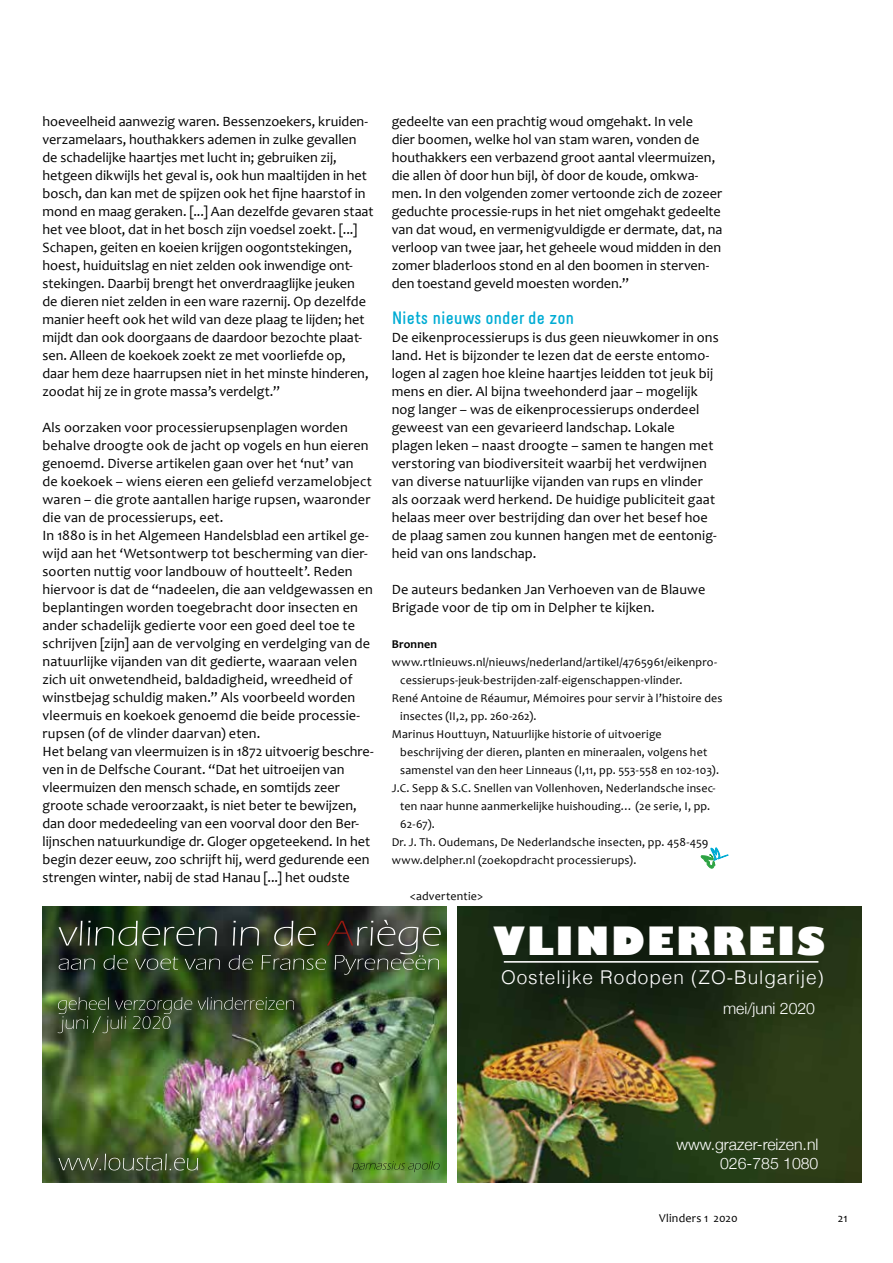
<style>
.page{position:relative;width:893px;height:1263px;background:#fff}
.page>*{position:absolute;margin:0;border:0;box-sizing:border-box;transform-origin:0 0}
.t1{font:800 37.95px "Gill Sans";letter-spacing:.05em;color:#fff}
.t2{font:300 19.05px "Helvetica";letter-spacing:.05em;color:#fff}
.t3{font:700 18px "Melbourne";color:#00acd4}
.t4{font:300 15.9px/19px "Helvetica Neue";color:#fff;text-align:right}
.t5{font:14.25px/18px "Candara";letter-spacing:.005em;color:#000}
.t6{font:12px "Candara";letter-spacing:.015em;color:#000}
.t7{font:700 12px "Candara";letter-spacing:.015em;color:#000}
</style>
<div class="page">
<img style="left:43px;top:906px;width:403px;height:276px">
<img style="left:393px;top:1161px;width:46px;height:11px">
<img style="left:457px;top:906px;width:404px;height:276px">
<hr style="left:504px;top:961px;width:314px;height:2px;background:#fff">
<svg style="left:701px;top:847px;width:27px;height:21px"></svg>
<p class="t5" style="left:43px;top:112px;width:333px">hoeveelheid aanwezig waren. Bessenzoekers, kruiden&shy;verzamelaars, houthakkers ademen in zulke gevallen de schadelijke haartjes met lucht in; gebruiken zij, hetgeen dikwijls het geval is, ook hun maaltijden in het bosch, dan kan met de spijzen ook het fijne haarstof in mond en maag geraken. [...] Aan dezelfde gevaren staat het vee bloot, dat in het bosch zijn voedsel zoekt. [...] Schapen, geiten en koeien krijgen oogontstekingen, hoest, huiduitslag en niet zelden ook inwendige ont&shy;stekingen. Daarbij brengt het onverdraaglijke jeuken<br>de dieren niet zelden in een ware razernij. Op dezelfde manier heeft ook het wild van deze plaag te lijden; het mijdt dan ook doorgaans de daardoor bezochte plaat&shy;sen. Alleen de koekoek zoekt ze met voorliefde op, daar hem deze haarrupsen niet in het minste hinderen, zoodat hij ze in grote massa’s verdelgt.”</p>
<p class="t5" style="left:43px;top:418px;width:333px">Als oorzaken voor processierupsenplagen worden behalve droogte ook de jacht op vogels en hun eieren genoemd. Diverse artikelen gaan over het ‘nut’ van<br>de koekoek – wiens eieren een geliefd verzamelobject waren – die grote aantallen harige rupsen, waaronder die van de processierups, eet.<br>In 1880 is in het Algemeen Handelsblad een artikel ge&shy;wijd aan het ‘Wetsontwerp tot bescherming van dier&shy;soorten nuttig voor landbouw of houtteelt’. Reden hiervoor is dat de “nadeelen, die aan veldgewassen en beplantingen worden toegebracht door insecten en ander schadelijk gedierte voor een goed deel toe te schrijven [zijn] aan de vervolging en verdelging van de natuurlijke vijanden van dit gedierte, waaraan velen zich uit onwetendheid, baldadigheid, wreedheid of winstbejag schuldig maken.” Als voorbeeld worden vleermuis en koekoek genoemd die beide processie&shy;rupsen (of de vlinder daarvan) eten.<br>Het belang van vleermuizen is in 1872 uitvoerig beschre&shy;ven in de Delfsche Courant. “Dat het uitroeijen van vleermuizen den mensch schade, en somtijds zeer groote schade veroorzaakt, is niet beter te bewijzen, dan door mededeeling van een voorval door den Ber&shy;lijnschen natuurkundige dr. Gloger opgeteekend. In het begin dezer eeuw, zoo schrijft hij, werd gedurende een strengen winter, nabij de stad Hanau [...] het oudste</p>
<p class="t5" style="left:392px;top:112px;width:332px">gedeelte van een prachtig woud omgehakt. In vele<br>dier boomen, welke hol van stam waren, vonden de houthakkers een verbazend groot aantal vleermuizen, die allen òf door hun bijl, òf door de koude, omkwa&shy;men. In den volgenden zomer vertoonde zich de zozeer geduchte processie-rups in het niet omgehakt gedeelte van dat woud, en vermenigvuldigde er dermate, dat, na verloop van twee jaar, het geheele woud midden in den zomer bladerloos stond en al den boomen in sterven&shy;den toestand geveld moesten worden.”</p>
<p class="t3" style="left:392px;top:307px;width:184px">Niets nieuws onder de zon</p>
<p class="t5" style="left:392px;top:328px;width:328px">De eikenprocessierups is dus geen nieuwkomer in ons land. Het is bijzonder te lezen dat de eerste entomo&shy;logen al zagen hoe kleine haartjes leidden tot jeuk bij mens en dier. Al bijna tweehonderd jaar – mogelijk nog langer – was de eikenprocessierups onderdeel geweest van een gevarieerd landschap. Lokale plagen leken – naast droogte – samen te hangen met verstoring van biodiversiteit waarbij het verdwijnen van diverse natuurlijke vijanden van rups en vlinder als oorzaak werd herkend. De huidige publiciteit gaat helaas meer over bestrijding dan over het besef hoe de plaag samen zou kunnen hangen met de eentonig&shy;heid van ons landschap.</p>
<p class="t5" style="left:392px;top:580px;width:315px">De auteurs bedanken Jan Verhoeven van de Blauwe<br>Brigade voor de tip om in Delpher te kijken.</p>
<p class="t7" style="left:392px;top:637px;width:47px">Bronnen</p>
<p class="t6" style="left:392px;top:655px;width:327px">www.rtlnieuws.nl/nieuws/nederland/artikel/4765961/eikenpro-</p>
<p class="t6" style="left:400px;top:673px;width:284px">cessierups-jeuk-bestrijden-zalf-eigenschappen-vlinder.</p>
<p class="t6" style="left:392px;top:691px;width:332px">René Antoine de Réaumur, Mémoires pour servir à l’histoire des</p>
<p class="t6" style="left:400px;top:709px;width:138px">insectes (II,2, pp. 260-262).</p>
<p class="t6" style="left:392px;top:727px;width:271px">Marinus Houttuyn, Natuurlijke historie of uitvoerige</p>
<p class="t6" style="left:400px;top:745px;width:309px">beschrijving der dieren, planten en mineraalen, volgens het</p>
<p class="t6" style="left:400px;top:763px;width:320px">samenstel van den heer Linneaus (I,11, pp. 553-558 en 102-103).</p>
<p class="t6" style="left:392px;top:781px;width:325px">J.C. Sepp &amp; S.C. Snellen van Vollenhoven, Nederlandsche insec-</p>
<p class="t6" style="left:400px;top:799px;width:312px">ten naar hunne aanmerkelijke huishouding… (2e serie, I, pp.</p>
<p class="t6" style="left:400px;top:817px;width:36px">62-67).</p>
<p class="t6" style="left:392px;top:835px;width:318px">Dr. J. Th. Oudemans, De Nederlandsche insecten, pp. 458-459</p>
<p class="t6" style="left:392px;top:853px;width:246px">www.delpher.nl (zoekopdracht processierups).</p>
<p class="t6" style="left:410px;top:888px;width:75px">&lt;advertentie&gt;</p>
<h1 class="t1" style="left:493px;top:912px;width:333px">VLINDERREIS</h1>
<h2 class="t2" style="left:501px;top:961px;width:324px">Oostelijke Rodopen (ZO-Bulgarije)</h2>
<p class="t4" style="left:723px;top:998px;width:94px">mei/juni 2020</p>
<p class="t4" style="left:676px;top:1133px;width:143px">www.grazer-reizen.nl<br>026-785 1080</p>
<p class="t6" style="left:659px;top:1211px;width:80px">Vlinders 1 2020</p>
<p class="t6" style="left:838px;top:1211px;width:11px">21</p>
</div>
